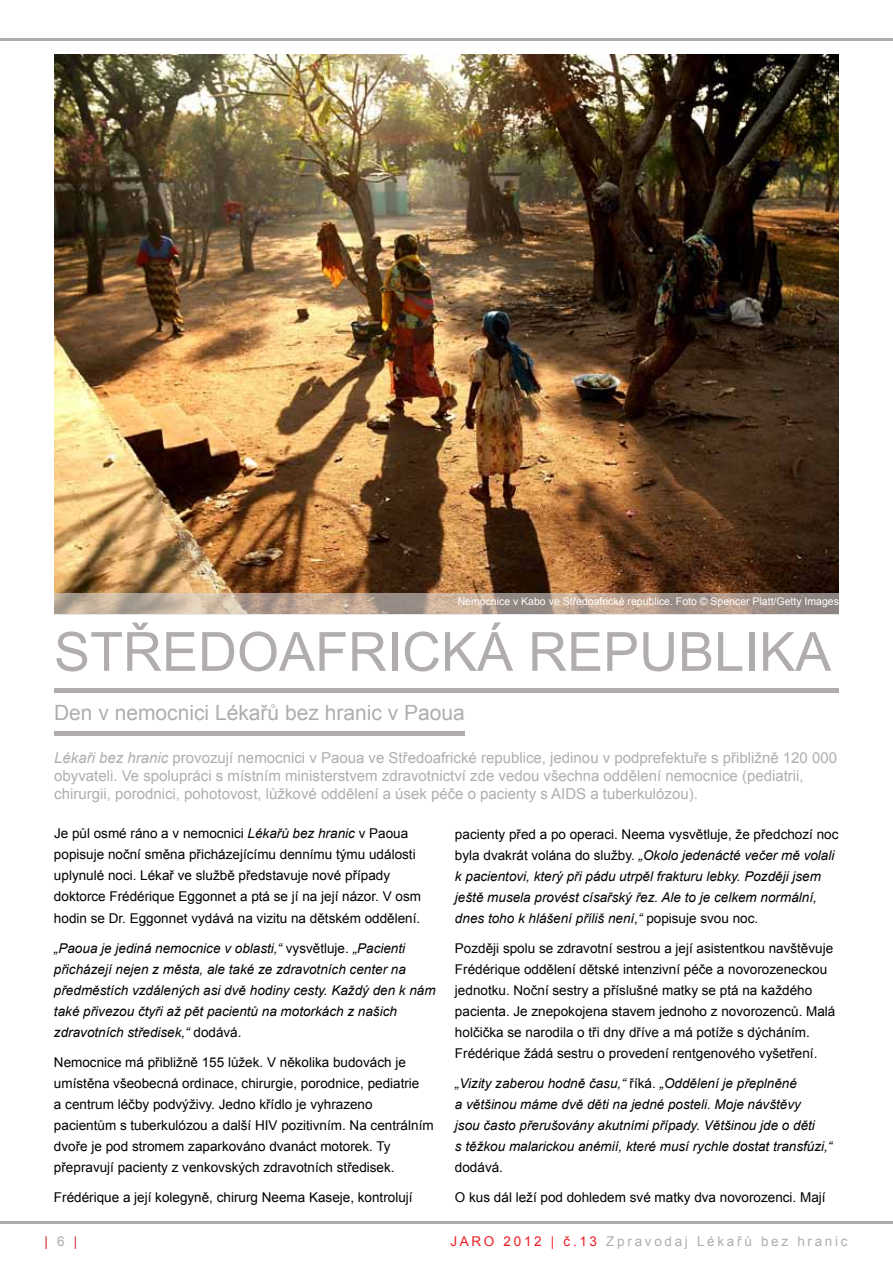
<style>
.page{position:relative;width:893px;height:1263px;background:#fff}
.page>*{position:absolute;margin:0;border:0;box-sizing:border-box;transform-origin:0 0}
.t1{font:54px "Arial";color:#b1adae}
.t2{font:21px "Arial";color:#b1adae}
.t3{font:15px/18px "Arial";color:#b1adae}
.t4{font:13.5px/21px "Arial";color:#000}
.t5{font:italic 13.5px/21px "Arial";color:#000}
.t6{font:13.5px "Arial";letter-spacing:.2em;color:#b1adae}
.t7{font:13.5px "Arial";color:#d2232a}
.t8{font:10.5px "Arial";color:#fff}
.s1{font-style:italic}
.s2{font-style:normal}
.s3{color:#b1adae}
.s4{color:#ed1d24}
</style>
<div class="page">
<hr style="left:0;top:1222px;width:893px;height:2px;background:#b1adae">
<hr style="left:0;top:38px;width:893px;height:3px;background:#b1adae">
<img style="left:54px;top:54px;width:785px;height:539px">
<hr style="left:54px;top:688px;width:785px;height:4px;background:#b1adae">
<svg style="left:54px;top:593px;width:785px;height:21px;background:#b4a192"></svg>
<hr style="left:54px;top:731px;width:411px;height:4px;background:#b1adae">
<p class="t8" style="left:458px;top:595px;width:383px">Nemocnice v Kabo ve Středoafrické republice. Foto © Spencer Platt/Getty Images</p>
<h1 class="t1" style="left:54px;top:616px;width:779px">STŘEDOAFRICKÁ REPUBLIKA</h1>
<h2 class="t2" style="left:54px;top:699px;width:412px">Den v nemocnici Lékařů bez hranic v Paoua</h2>
<p class="t3" style="left:54px;top:749px;width:784px"><span class="s1">Lékaři bez hranic</span> provozují nemocnici v Paoua ve Středoafrické republice, jedinou v podprefektuře s přibližně 120 000 obyvateli. Ve spolupráci s místním ministerstvem zdravotnictví zde vedou všechna oddělení nemocnice (pediatrii, chirurgii, porodnici, pohotovost, lůžkové oddělení a úsek péče o pacienty s AIDS a tuberkulózou).</p>
<p class="t4" style="left:54px;top:823px;width:368px">Je půl osmé ráno a v nemocnici <span class="s1">Lékařů bez hranic</span> v Paoua popisuje noční směna přicházejícímu dennímu týmu události uplynulé noci. Lékař ve službě představuje nové případy doktorce Frédérique Eggonnet a ptá se jí na její názor. V osm hodin se Dr. Eggonnet vydává na vizitu na dětském oddělení.</p>
<p class="t5" style="left:54px;top:937px;width:383px">„Paoua je jediná nemocnice v oblasti,“ <span class="s2">vysvětluje.</span> „Pacienti přicházejí nejen z města, ale také ze zdravotních center na předměstích vzdálených asi dvě hodiny cesty. Každý den k nám také přivezou čtyři až pět pacientů na motorkách z našich zdravotních středisek,“ <span class="s2">dodává.</span></p>
<p class="t4" style="left:54px;top:1051px;width:381px">Nemocnice má přibližně 155 lůžek. V několika budovách je umístěna všeobecná ordinace, chirurgie, porodnice, pediatrie<br>a centrum léčby podvýživy. Jedno křídlo je vyhrazeno pacientům s tuberkulózou a další HIV pozitivním. Na centrálním dvoře je pod stromem zaparkováno dvanáct motorek. Ty přepravují pacienty z venkovských zdravotních středisek.</p>
<p class="t4" style="left:54px;top:1186px;width:360px">Frédérique a její kolegyně, chirurg Neema Kaseje, kontrolují</p>
<p class="t5" style="left:455px;top:823px;width:385px"><span class="s2">pacienty před a po operaci. Neema vysvětluje, že předchozí noc byla dvakrát volána do služby.</span> „Okolo jedenácté večer mě volali k pacientovi, který při pádu utrpěl frakturu lebky. Později jsem ještě musela provést císařský řez. Ale to je celkem normální, dnes toho k hlášení příliš není,“ <span class="s2">popisuje svou noc.</span></p>
<p class="t4" style="left:455px;top:937px;width:382px">Později spolu se zdravotní sestrou a její asistentkou navštěvuje Frédérique oddělení dětské intenzivní péče a novorozeneckou jednotku. Noční sestry a příslušné matky se ptá na každého pacienta. Je znepokojena stavem jednoho z novorozenců. Malá holčička se narodila o tři dny dříve a má potíže s dýcháním.<br>Frédérique žádá sestru o provedení rentgenového vyšetření.</p>
<p class="t5" style="left:455px;top:1072px;width:379px">„Vizity zaberou hodně času,“ <span class="s2">říká.</span> „Oddělení je přeplněné<br>a většinou máme dvě děti na jedné posteli. Moje návštěvy<br>jsou často přerušovány akutními případy. Většinou jde o děti<br>s těžkou malarickou anémií, které musí rychle dostat transfúzi,“</p>
<p class="t4" style="left:455px;top:1156px;width:50px">dodává.</p>
<p class="t4" style="left:455px;top:1186px;width:372px">O kus dál leží pod dohledem své matky dva novorozenci. Mají</p>
<p class="t7" style="left:45px;top:1232px;width:34px">| <span class="s3">6</span> |</p>
<p class="t6" style="left:450px;top:1232px;width:399px"><span class="s4">JARO 2012 | č.13</span> Zpravodaj Lékařů bez hranic</p>
</div>
